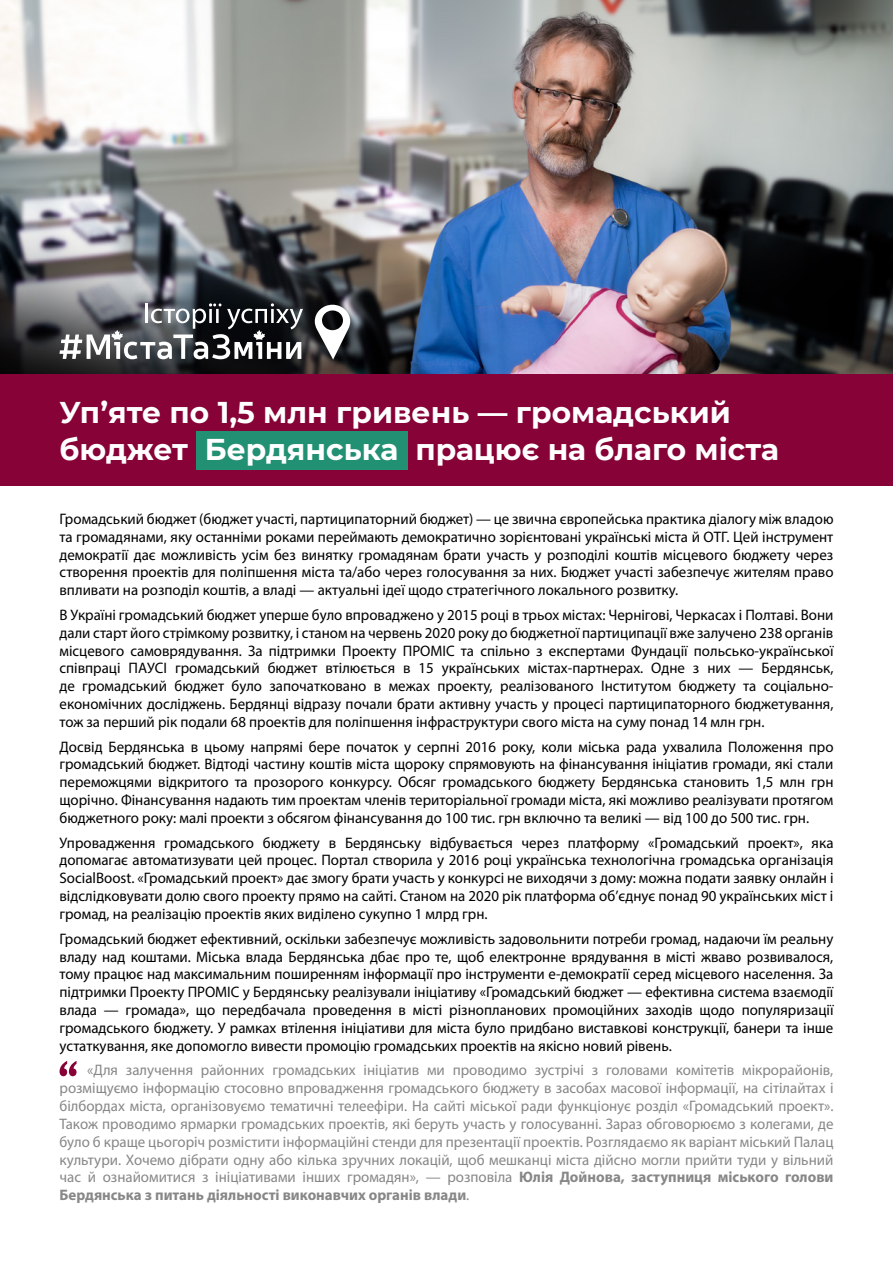
<style>
.page{position:relative;width:893px;height:1263px;background:#fff}
.page>*{position:absolute;margin:0;border:0;box-sizing:border-box;transform-origin:0 0}
.t1{font:700 30px/37.5px "Montserrat";color:#fff}
.t2{font:15.15px/17.9px "Myriad Pro";color:#000;text-align:justify}
.t3{font:15.15px/17.9px "Myriad Pro";color:#878787;text-align:justify}
.s1{font-weight:700}
</style>
<div class="page">
<img style="left:0;top:0;width:893px;height:374px">
<div style="left:0;top:374px;width:893px;height:112px;background:#870337"></div>
<svg style="left:315px;top:305px;width:35px;height:55px"></svg>
<svg style="left:59px;top:303px;width:244px;height:56px"></svg>
<svg style="left:60px;top:1061px;width:17px;height:15px"></svg>
<div style="left:196px;top:432px;width:212px;height:38px;background:#229073"></div>
<h1 class="t1" style="left:60px;top:392px;width:721px">Уп’яте по 1,5 млн гривень — громадський бюджет Бердянська працює на благо міста</h1>
<p class="t2" style="left:60px;top:510px;width:775px">Громадський бюджет (бюджет участі, партиципаторний бюджет) — це звична європейська практика діалогу між владою та громадянами, яку останніми роками переймають демократично зорієнтовані українські міста й ОТГ. Цей інструмент демократії дає можливість усім без винятку громадянам брати участь у розподілі коштів місцевого бюджету через створення проектів для поліпшення міста та/або через голосування за них. Бюджет участі забезпечує жителям право впливати на розподіл коштів, а владі — актуальні ідеї щодо стратегічного локального розвитку.</p>
<p class="t2" style="left:60px;top:606px;width:775px">В Україні громадський бюджет уперше було впроваджено у 2015 році в трьох містах: Чернігові, Черкасах і Полтаві. Вони дали старт його стрімкому розвитку, і станом на червень 2020 року до бюджетної партиципації вже залучено 238 органів місцевого самоврядування. За підтримки Проекту ПРОМІС та спільно з експертами Фундації польсько-української співпраці ПАУСІ громадський бюджет втілюється в 15 українських містах-партнерах. Одне з них — Бердянськ, де громадський бюджет було започатковано в межах проекту, реалізованого Інститутом бюджету та соціально&shy;економічних досліджень. Бердянці відразу почали брати активну участь у процесі партиципаторного бюджетування, тож за перший рік подали 68 проектів для поліпшення інфраструктури свого міста на суму понад 14 млн грн.</p>
<p class="t2" style="left:60px;top:737px;width:775px">Досвід Бердянська в цьому напрямі бере початок у серпні 2016 року, коли міська рада ухвалила Положення про громадський бюджет. Відтоді частину коштів міста щороку спрямовують на фінансування ініціатив громади, які стали переможцями відкритого та прозорого конкурсу. Обсяг громадського бюджету Бердянська становить 1,5 млн грн щорічно. Фінансування надають тим проектам членів територіальної громади міста, які можливо реалізувати протягом бюджетного року: малі проекти з обсягом фінансування до 100 тис. грн включно та великі — від 100 до 500 тис. грн.</p>
<p class="t2" style="left:60px;top:833px;width:775px">Упровадження громадського бюджету в Бердянську відбувається через платформу «Громадський проект», яка допомагає автоматизувати цей процес. Портал створила у 2016 році українська технологічна громадська організація SocialBoost. «Громадський проект» дає змогу брати участь у конкурсі не виходячи з дому: можна подати заявку онлайн і відслідковувати долю свого проекту прямо на сайті. Станом на 2020 рік платформа об’єднує понад 90 українських міст і громад, на реалізацію проектів яких виділено сукупно 1 млрд грн.</p>
<p class="t2" style="left:60px;top:929px;width:775px">Громадський бюджет ефективний, оскільки забезпечує можливість задовольнити потреби громад, надаючи їм реальну владу над коштами. Міська влада Бердянська дбає про те, щоб електронне врядування в місті жваво розвивалося, тому працює над максимальним поширенням інформації про інструменти е-демократії серед місцевого населення. За підтримки Проекту ПРОМІС у Бердянську реалізували ініціативу «Громадський бюджет — ефективна система взаємодії влада — громада», що передбачала проведення в місті різнопланових промоційних заходів щодо популяризації громадського бюджету. У рамках втілення ініціативи для міста було придбано виставкові конструкції, банери та інше устаткування, яке допомогло вивести промоцію громадських проектів на якісно новий рівень.</p>
<p class="t3" style="left:60px;top:1061px;width:775px;text-indent:28px">«Для залучення районних громадських ініціатив ми проводимо зустрічі з головами комітетів мікрорайонів, розміщуємо інформацію стосовно впровадження громадського бюджету в засобах масової інформації, на сітілайтах і білбордах міста, організовуємо тематичні телеефіри. На сайті міської ради функціонує розділ «Громадський проект».<br>Також проводимо ярмарки громадських проектів, які беруть участь у голосуванні. Зараз обговорюємо з колегами, де було б краще цьогоріч розмістити інформаційні стенди для презентації проектів. Розглядаємо як варіант міський Палац культури. Хочемо дібрати одну або кілька зручних локацій, щоб мешканці міста дійсно могли прийти туди у вільний час й ознайомитися з ініціативами інших громадян», — розповіла <span class="s1">Юлія Дойнова, заступниця міського голови Бердянська з питань діяльності виконавчих органів влади</span>.</p>
</div>
